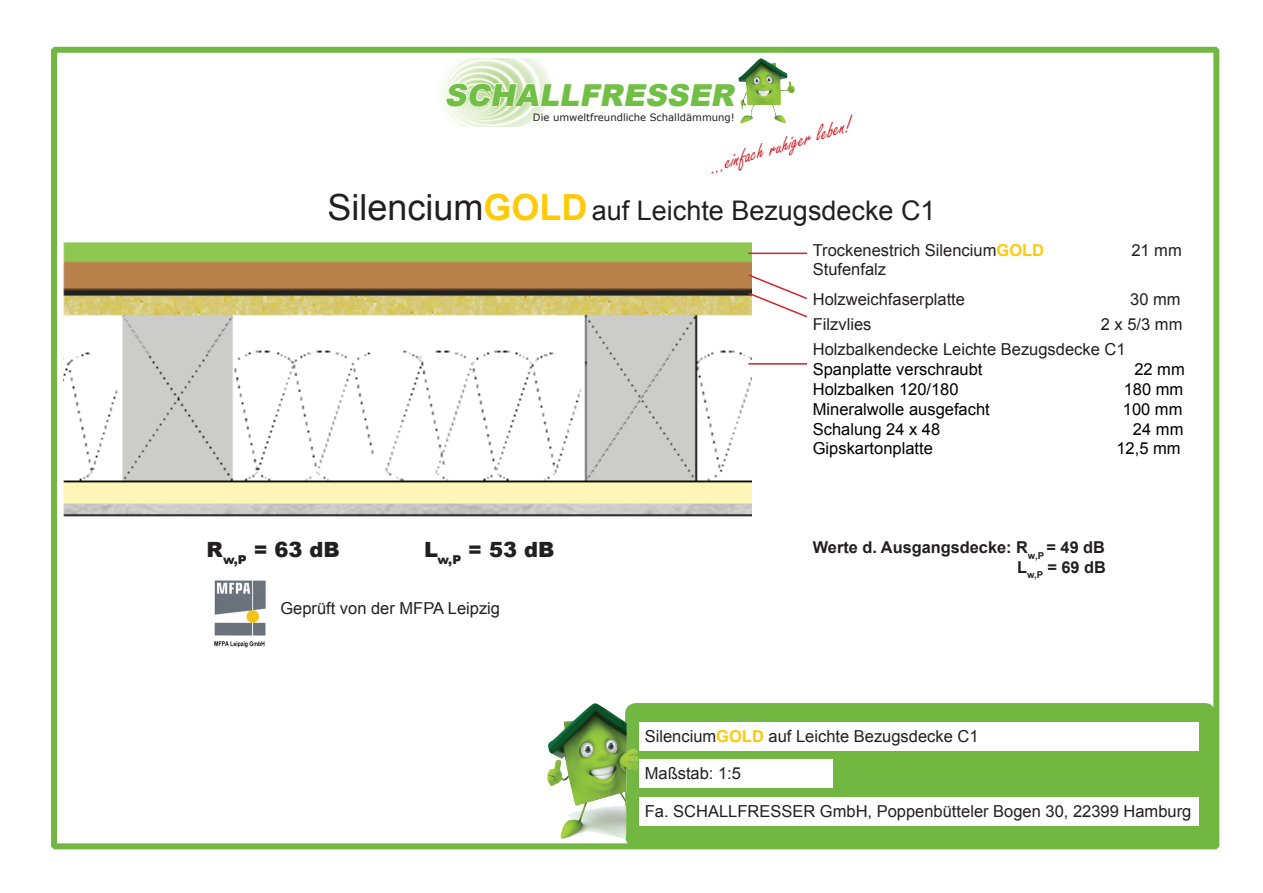
<style>
.page{position:relative;width:1263px;height:893px;background:#fff}
.page>*{position:absolute;margin:0;border:0;box-sizing:border-box;transform-origin:0 0}
.t1{font:italic 900 30.3px "Arial";color:#71bf44}
.t2{font:27px "Arial";color:#231f20}
.t3{font:italic 23.1px "Freestyle Script";color:#d1232a}
.t4{font:900 21px "Arial";color:#231f20}
.t5{font:16.5px "Arial";color:#231f20}
.t6{font:16.5px "Arial";color:#000}
.t7{font:700 16.35px/19.6px "Arial";color:#231f20;text-align:right}
.t8{font:900 12.3px "Arial";color:#231f20}
.t9{font:10.05px "MS Reference Sans Serif";color:#231f20}
.s1{font-size:36px}
.s2{font-weight:700;font-size:36px;color:#feca0a}
.s3{font-weight:700;color:#feca0a}
</style>
<div class="page">
<div style="left:51px;top:47px;width:1168px;height:802px;border:6px solid #73b743"></div>
<img style="left:64px;top:242px;width:687px;height:275px">
<hr style="left:748px;top:253px;width:59px;height:1px;background:#d1232a">
<div style="left:626px;top:704px;width:589px;height:142px;background:#73b743;border-radius:10px"></div>
<div style="left:625px;top:703px;width:590px;height:144px;border:2px solid #73b743;border-radius:10px"></div>
<img style="left:544px;top:703px;width:97px;height:140px">
<div style="left:639px;top:722px;width:559px;height:28px;background:#fff"></div>
<div style="left:639px;top:760px;width:193px;height:28px;background:#fff"></div>
<div style="left:639px;top:797px;width:559px;height:29px;background:#fff"></div>
<svg style="left:747px;top:273px;width:60px;height:46px"></svg>
<hr style="left:748px;top:363px;width:59px;height:2px;background:#d1232a">
<img style="left:440px;top:58px;width:111px;height:68px">
<svg style="left:445px;top:82px;width:107px;height:26px"></svg>
<img style="left:738px;top:58px;width:57px;height:65px">
<img style="left:214px;top:580px;width:52px;height:67px">
<h1 class="t1" style="left:444px;top:73px;width:298px">SCHALLFRESSER</h1>
<p class="t9" style="left:533px;top:111px;width:203px">Die umweltfreundliche Schalldämmung!</p>
<h3 class="t3" style="left:707px;top:155px;width:148px;rotate:-17deg">...einfach ruhiger leben!</h3>
<h2 class="t2" style="left:327px;top:193px;width:610px"><span class="s1">Silencium</span><span class="s2">GOLD</span> auf Leichte Bezugsdecke C1</h2>
<p class="t5" style="left:813px;top:239px;width:233px">Trockenestrich Silencium<span class="s3">GOLD</span></p>
<p class="t5" style="left:1131px;top:239px;width:52px">21 mm</p>
<p class="t5" style="left:813px;top:259px;width:75px">Stufenfalz</p>
<p class="t5" style="left:813px;top:288px;width:154px">Holzweichfaserplatte</p>
<p class="t5" style="left:1130px;top:288px;width:52px">30 mm</p>
<p class="t5" style="left:813px;top:313px;width:60px">Filzvlies</p>
<p class="t5" style="left:1101px;top:313px;width:83px">2 x 5/3 mm</p>
<p class="t4" style="left:206px;top:534px;width:135px">R<sub>w,P</sub> = 63 dB</p>
<p class="t4" style="left:468px;top:534px;width:88px">= 53 dB</p>
<p class="t8" style="left:424px;top:550px;width:39px"><sup>L</sup>w,P</p>
<p class="t5" style="left:280px;top:598px;width:221px">Geprüft von der MFPA Leipzig</p>
<p class="t5" style="left:813px;top:339px;width:314px">Holzbalkendecke Leichte Bezugsdecke C1</p>
<p class="t6" style="left:813px;top:359px;width:171px">Spanplatte verschraubt</p>
<p class="t6" style="left:1134px;top:359px;width:52px">22 mm</p>
<p class="t6" style="left:813px;top:378px;width:147px">Holzbalken 120/180</p>
<p class="t6" style="left:1124px;top:378px;width:61px">180 mm</p>
<p class="t6" style="left:813px;top:398px;width:178px">Mineralwolle ausgefacht</p>
<p class="t6" style="left:1123px;top:398px;width:61px">100 mm</p>
<p class="t6" style="left:813px;top:418px;width:129px">Schalung 24 x 48</p>
<p class="t6" style="left:1133px;top:418px;width:52px">24 mm</p>
<p class="t6" style="left:813px;top:438px;width:122px">Gipskartonplatte</p>
<p class="t6" style="left:1116px;top:438px;width:66px">12,5 mm</p>
<p class="t7" style="left:813px;top:538px;width:295px">Werte d. Ausgangsdecke: R<sub>w,P</sub> = 49 dB<br>L<sub>w,P</sub> = 69 dB</p>
<p class="t5" style="left:645px;top:725px;width:335px">Silencium<span class="s3">GOLD</span> auf Leichte Bezugsdecke C1</p>
<p class="t5" style="left:645px;top:763px;width:98px">Maßstab: 1:5</p>
<p class="t5" style="left:645px;top:800px;width:548px">Fa. Schallfresser GmbH, Poppenbütteler Bogen 30, 22399 Hamburg</p>
</div>
